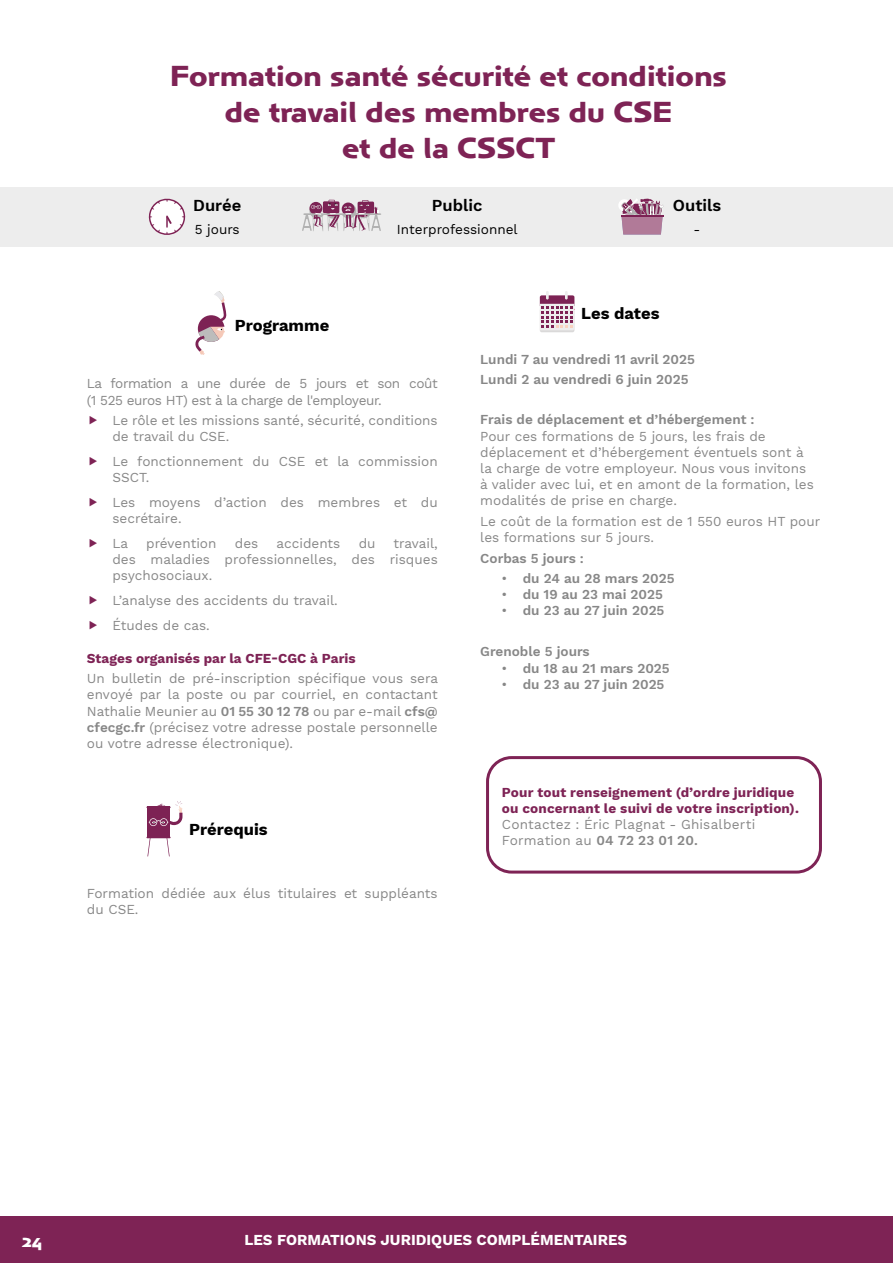
<style>
.page{position:relative;width:893px;height:1263px;background:#fff}
.page>*{position:absolute;margin:0;border:0;box-sizing:border-box;transform-origin:0 0}
.t1{font:700 30px/36px "Anisette Pro Petite";color:#7e2355;text-align:center}
.t2{font:700 18px "Anisette Pro Petite";color:#fff}
.t3{font:700 16.5px "Work Sans";color:#000}
.t4{font:600 16.5px "Work Sans";color:#000}
.t5{font:700 15px "Work Sans";color:#fff}
.t6{font:13.5px/16.2px "Work Sans";color:#878787}
.t7{font:600 13.5px/19.2px "Work Sans";color:#878787}
.t8{font:700 13.5px/16.2px "Work Sans";letter-spacing:.015em;color:#7e2355}
.t9{font:13.5px/16.2px "Work Sans";letter-spacing:-.03em;color:#878787}
.t10{font:13.5px "Work Sans";color:#000}
.s1{font-weight:600}
.s2{font-weight:400}
</style>
<div class="page">
<div style="left:0;top:1216px;width:893px;height:47px;background:#7e2355"></div>
<svg style="left:195px;top:291px;width:32px;height:64px"></svg>
<svg style="left:146px;top:801px;width:36px;height:55px"></svg>
<svg style="left:540px;top:291px;width:34px;height:41px"></svg>
<div style="left:486px;top:756px;width:336px;height:117px;border:3px solid #7e2355;border-radius:24px"></div>
<div style="left:0;top:187px;width:893px;height:60px;background:#ededed"></div>
<svg style="left:148px;top:198px;width:38px;height:37px"></svg>
<svg style="left:302px;top:200px;width:79px;height:31px"></svg>
<svg style="left:618px;top:198px;width:45px;height:37px"></svg>
<hr style="left:621px;top:215px;width:42px;height:1px;background:#7c2254">
<h1 class="t1" style="left:170px;top:56px;width:558px">Formation santé sécurité et conditions de travail des membres du CSE<br>et de la CSSCT</h1>
<p class="t4" style="left:193px;top:196px;width:50px">Durée</p>
<p class="t10" style="left:195px;top:221px;width:46px">5 jours</p>
<p class="t4" style="left:432px;top:196px;width:52px">Public</p>
<p class="t10" style="left:397px;top:221px;width:122px">Interprofessionnel</p>
<p class="t4" style="left:673px;top:196px;width:50px">Outils</p>
<p class="t10" style="left:694px;top:221px;width:8px">-</p>
<p class="t3" style="left:235px;top:316px;width:96px">Programme</p>
<p class="t9" style="left:87px;top:376px;width:352px">La formation a une durée de 5 jours et son coût (1 525 euros HT) est à la charge de l'employeur.</p>
<p class="t6" style="left:112px;top:413px;width:327px">Le rôle et les missions santé, sécurité, conditions de travail du CSE.</p>
<p class="t6" style="left:112px;top:454px;width:327px">Le fonctionnement du CSE et la commission<br>SSCT.</p>
<p class="t6" style="left:112px;top:495px;width:327px">Les moyens d’action des membres et du secrétaire.</p>
<p class="t6" style="left:112px;top:536px;width:17px">La</p>
<p class="t6" style="left:146px;top:536px;width:72px">prévention</p>
<p class="t6" style="left:235px;top:536px;width:25px">des</p>
<p class="t6" style="left:277px;top:536px;width:65px">accidents</p>
<p class="t6" style="left:359px;top:536px;width:18px">du</p>
<p class="t6" style="left:112px;top:536px;width:327px;text-align:justify;text-indent:281px">travail, des maladies professionnelles, des risques psychosociaux.</p>
<p class="t6" style="left:112px;top:588px;width:227px;line-height:24.8px">L’analyse des accidents du travail.<br>Études de cas.</p>
<p class="t8" style="left:87px;top:651px;width:270px">Stages organisés par la CFE-CGC à Paris</p>
<p class="t6" style="left:87px;top:671px;width:353px;text-align:justify">Un bulletin de pré-inscription spécifique vous sera envoyé par la poste ou par courriel, en contactant Nathalie Meunier au <span class="s1">01 55 30 12 78</span> ou par e-mail <span class="s1">cfs@ cfecgc.fr</span> (précisez votre adresse postale personnelle ou votre adresse électronique).</p>
<p class="t3" style="left:189px;top:820px;width:80px">Prérequis</p>
<p class="t6" style="left:87px;top:886px;width:352px">Formation dédiée aux élus titulaires et suppléants du CSE.</p>
<p class="t3" style="left:581px;top:304px;width:80px">Les dates</p>
<p class="t7" style="left:480px;top:351px;width:216px">Lundi 7 au vendredi 11 avril 2025<br>Lundi 2 au vendredi 6 juin 2025</p>
<p class="t7" style="left:480px;top:411px;width:276px">Frais de déplacement et d’hébergement :</p>
<p class="t6" style="left:480px;top:429px;width:335px">Pour ces formations de 5 jours, les frais de déplacement et d’hébergement éventuels sont à la charge de votre employeur. Nous vous invitons à valider avec lui, et en amont de la formation, les modalités de prise en charge.</p>
<p class="t6" style="left:480px;top:514px;width:342px">Le coût de la formation est de 1 550 euros HT pour les formations sur 5 jours.</p>
<p class="t7" style="left:480px;top:549px;width:105px">Corbas 5 jours :</p>
<p class="t7" style="left:502px;top:569px;width:175px"><span class="s2">•</span> du 24 au 28 mars 2025</p>
<p class="t7" style="left:502px;top:586px;width:163px"><span class="s2">•</span> du 19 au 23 mai 2025</p>
<p class="t7" style="left:502px;top:602px;width:164px"><span class="s2">•</span> du 23 au 27 juin 2025</p>
<p class="t7" style="left:480px;top:643px;width:111px">Grenoble 5 jours</p>
<p class="t7" style="left:502px;top:659px;width:170px"><span class="s2">•</span> du 18 au 21 mars 2025</p>
<p class="t7" style="left:502px;top:675px;width:164px"><span class="s2">•</span> du 23 au 27 juin 2025</p>
<p class="t8" style="left:502px;top:785px;width:299px">Pour tout renseignement (d’ordre juridique ou concernant le suivi de votre inscription).</p>
<p class="t6" style="left:502px;top:817px;width:255px">Contactez : Éric Plagnat - Ghisalberti<br>Formation au <span class="s1">04 72 23 01 20.</span></p>
<h2 class="t2" style="left:22px;top:1228px;width:22px">24</h2>
<p class="t5" style="left:244px;top:1231px;width:384px">LES FORMATIONS JURIDIQUES COMPLÉMENTAIRES</p>
</div>
